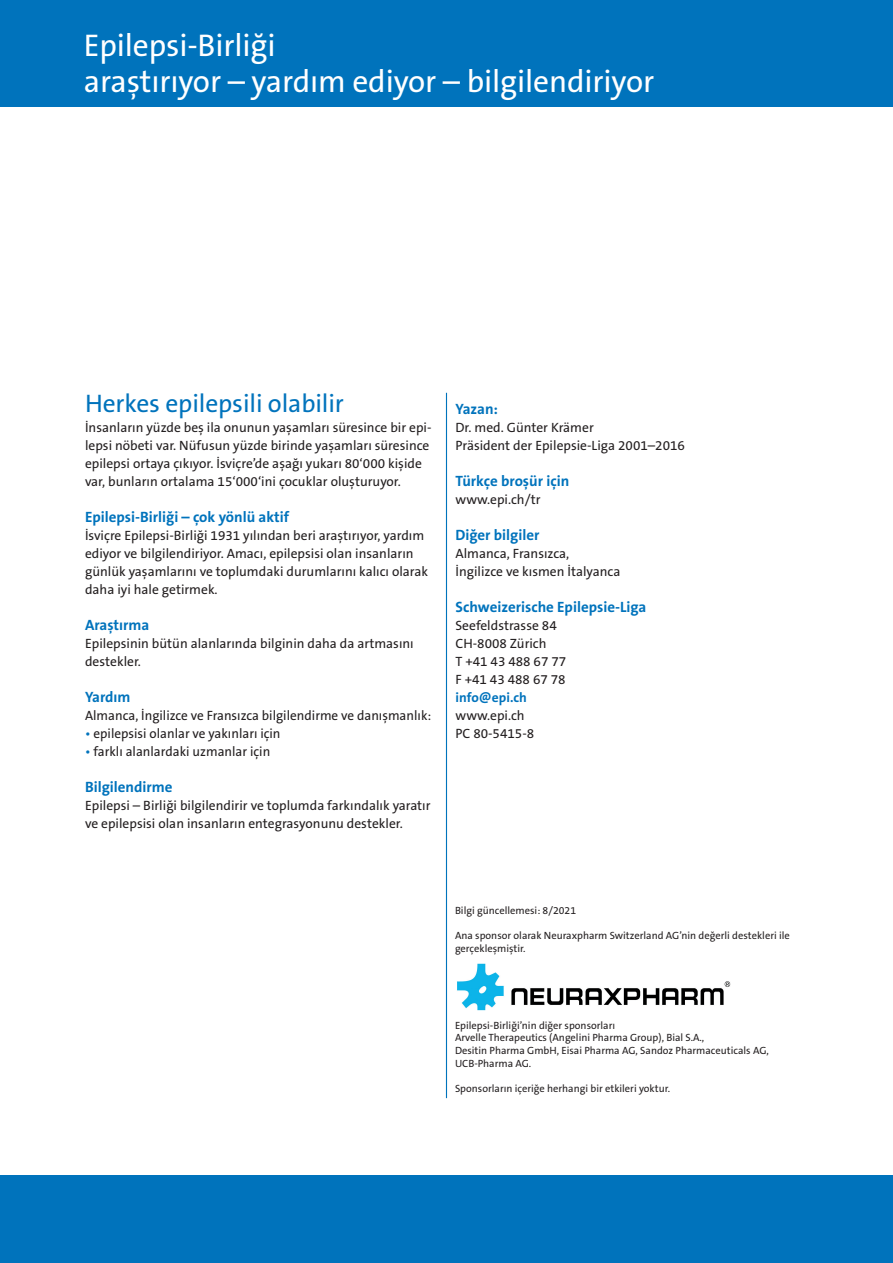
<style>
.page{position:relative;width:893px;height:1263px;background:#fff}
.page>*{position:absolute;margin:0;border:0;box-sizing:border-box;transform-origin:0 0}
.t1{font:31.5px/36px "The Sans B W5 Plain";letter-spacing:-.005em;color:#fff}
.t2{font:25.5px "The Sans B W5 Plain";letter-spacing:-.005em;color:#0073bc}
.t3{font:700 15px "The Sans B W7";color:#0073bc}
.t4{font:13.5px/18px "The Sans B W5 Plain";color:#231f20}
.t5{font:700 13.5px "The Sans B W7";color:#0073bc}
.t6{font:10.5px/12.8px "The Sans B W5 Plain";color:#231f20}
.s1{color:#0073bc}
</style>
<div class="page">
<div style="left:0;top:0;width:893px;height:106px;background:#0073bc"></div>
<div style="left:0;top:1176px;width:893px;height:87px;background:#0073bc"></div>
<hr style="left:446px;top:393px;width:1px;height:705px;background:#0073bc">
<img style="left:457px;top:963px;width:274px;height:48px">
<h1 class="t1" style="left:84px;top:27px;width:572px">Epilepsi-Birliği<br>araştırıyor – yardım ediyor – bilgilendiriyor</h1>
<h2 class="t2" style="left:85px;top:387px;width:260px">Herkes epilepsili olabilir</h2>
<p class="t4" style="left:85px;top:419px;width:348px">İnsanların yüzde beş ila onunun yaşamları süresince bir epi&shy;lepsi nöbeti var. Nüfusun yüzde birinde yaşamları süresince epilepsi ortaya çıkıyor. İsviçre’de aşağı yukarı 80‘000 kişide var, bunların ortalama 15‘000‘ini çocuklar oluşturuyor.</p>
<p class="t3" style="left:85px;top:507px;width:206px">Epilepsi-Birliği – çok yönlü aktif</p>
<p class="t4" style="left:85px;top:527px;width:345px">İsviçre Epilepsi-Birliği 1931 yılından beri araştırıyor, yardım ediyor ve bilgilendiriyor. Amacı, epilepsisi olan insanların günlük yaşamlarını ve toplumdaki durumlarını kalıcı olarak daha iyi hale getirmek.</p>
<p class="t3" style="left:85px;top:615px;width:66px">Araştırma</p>
<p class="t4" style="left:85px;top:635px;width:330px">Epilepsinin bütün alanlarında bilginin daha da artmasını destekler.</p>
<p class="t3" style="left:85px;top:687px;width:47px">Yardım</p>
<p class="t4" style="left:85px;top:707px;width:348px">Almanca, İngilizce ve Fransızca bilgilendirme ve danışmanlık:</p>
<p class="t4" style="left:85px;top:725px;width:197px"><span class="s1">•</span> epilepsisi olanlar ve yakınları için</p>
<p class="t4" style="left:85px;top:743px;width:187px"><span class="s1">•</span> farklı alanlardaki uzmanlar için</p>
<p class="t3" style="left:85px;top:777px;width:89px">Bilgilendirme</p>
<p class="t4" style="left:85px;top:797px;width:347px">Epilepsi – Birliği bilgilendirir ve toplumda farkındalık yaratır ve epilepsisi olan insanların entegrasyonunu destekler.</p>
<p class="t3" style="left:455px;top:399px;width:44px">Yazan:</p>
<p class="t4" style="left:455px;top:419px;width:231px">Dr. med. Günter Krämer<br>Präsident der Epilepsie-Liga 2001–2016</p>
<p class="t3" style="left:455px;top:471px;width:115px">Türkçe broşür için</p>
<p class="t4" style="left:455px;top:491px;width:86px">www.epi.ch/tr</p>
<p class="t3" style="left:455px;top:525px;width:85px">Diğer bilgiler</p>
<p class="t4" style="left:455px;top:545px;width:167px">Almanca, Fransızca,<br>İngilizce ve kısmen İtalyanca</p>
<p class="t3" style="left:455px;top:597px;width:192px">Schweizerische Epilepsie-Liga</p>
<p class="t4" style="left:455px;top:617px;width:112px">Seefeldstrasse 84<br>CH-8008 Zürich<br>T +41 43 488 67 77<br>F +41 43 488 67 78</p>
<p class="t5" style="left:455px;top:689px;width:73px">info@epi.ch</p>
<p class="t4" style="left:455px;top:706px;width:80px">www.epi.ch<br>PC 80-5415-8</p>
<p class="t6" style="left:455px;top:904px;width:123px">Bilgi güncellemesi: 8/2021</p>
<p class="t6" style="left:455px;top:929px;width:336px">Ana sponsor olarak Neuraxpharm Switzerland AG’nin değerli destekleri ile gerçekleşmiştir.</p>
<p class="t6" style="left:455px;top:1019px;width:315px">Epilepsi-Birliği’nin diğer sponsorları<br>Arvelle Therapeutics (Angelini Pharma Group), Bial S.A.,<br>Desitin Pharma GmbH, Eisai Pharma AG, Sandoz Pharmaceuticals AG, UCB-Pharma AG.</p>
<p class="t6" style="left:455px;top:1082px;width:217px">Sponsorların içeriğe herhangi bir etkileri yoktur.</p>
</div>
